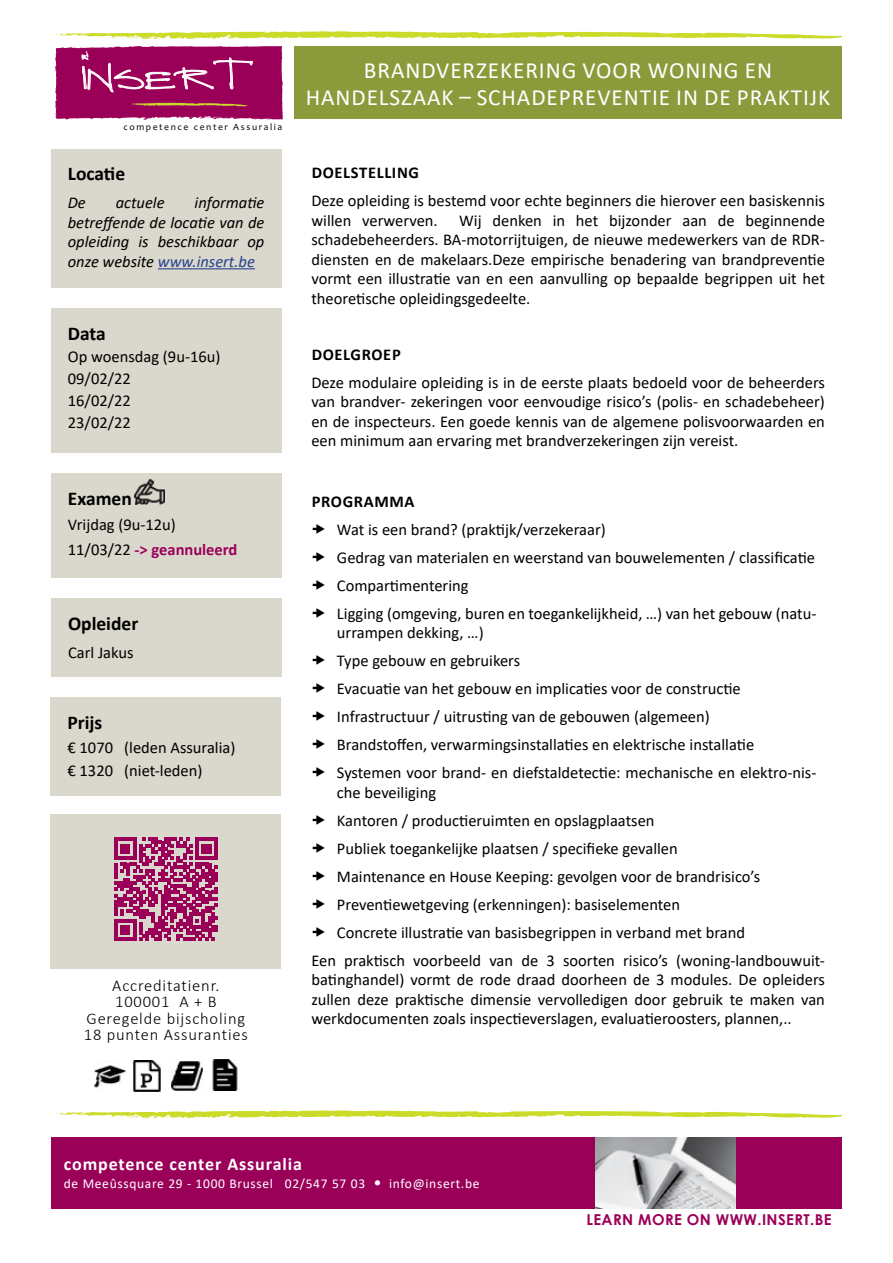
<style>
.page{position:relative;width:893px;height:1263px;background:#fff}
.page>*{position:absolute;margin:0;border:0;box-sizing:border-box;transform-origin:0 0}
.t1{font:43.05px "Herbert";color:#fff}
.t2{font:23.25px/27.9px "Calibri";letter-spacing:.04em;color:#fff;text-align:center}
.t3{font:700 19.5px "Calibri";color:#000}
.t4{font:700 18px "Calibri";letter-spacing:.05em;color:#fff}
.t5{font:16.5px/19.5px "Calibri";color:#000}
.t6{font:italic 16.5px/19.5px "Calibri";color:#000;text-align:justify}
.t7{font:300 16.5px/16.5px "Calibri";letter-spacing:.05em;color:#000;text-align:center}
.t8{font:700 16.5px "Calibri";letter-spacing:.04em;color:#000}
.t9{font:700 15px "Century Gothic";letter-spacing:.025em;color:#9b0059}
.t10{font:13.5px "Calibri";letter-spacing:.05em;color:#fff}
.t11{font:9.6px "Candara";letter-spacing:.17em;color:#000}
.s1{color:#25408f}
.s2{font-weight:700;color:#9b0059}
.s3{font-size:16.5px}
</style>
<div class="page">
<svg style="left:51px;top:31px;width:791px;height:89px"></svg>
<svg style="left:51px;top:1110px;width:791px;height:8px"></svg>
<div style="left:51px;top:1137px;width:791px;height:71px;background:#9b0059"></div>
<img style="left:595px;top:1137px;width:140px;height:72px">
<img style="left:95px;top:1060px;width:31px;height:28px">
<img style="left:132px;top:1060px;width:29px;height:31px">
<img style="left:171px;top:1060px;width:31px;height:31px">
<img style="left:212px;top:1060px;width:26px;height:31px">
<div style="left:51px;top:814px;width:230px;height:155px;background:#dad8cc"></div>
<div style="left:51px;top:149px;width:230px;height:138px;background:#dad8cc"></div>
<hr style="left:158px;top:268px;width:97px;height:1px;background:#25408f">
<div style="left:51px;top:308px;width:231px;height:144px;background:#dad8cc"></div>
<div style="left:51px;top:473px;width:231px;height:104px;background:#dad8cc"></div>
<div style="left:51px;top:598px;width:231px;height:79px;background:#dad8cc"></div>
<div style="left:50px;top:698px;width:231px;height:98px;background:#dad8cc"></div>
<div style="left:294px;top:46px;width:548px;height:73px;background:#8b9b3c"></div>
<svg style="left:114px;top:838px;width:103px;height:103px"></svg>
<img style="left:135px;top:480px;width:30px;height:24px">
<h1 class="t1" style="left:83px;top:49px;width:173px">I NSERT</h1>
<p class="t11" style="left:123px;top:121px;width:160px">competence center Assuralia</p>
<p class="t3" style="left:68px;top:160px;width:59px">Locatie</p>
<p class="t6" style="left:68px;top:193px;width:20px">De</p>
<p class="t6" style="left:116px;top:193px;width:50px">actuele</p>
<p class="t6" style="left:68px;top:193px;width:198px;text-indent:127px">informatie betreffende de locatie van de opleiding is beschikbaar op onze website <span class="s1">www.insert.be</span></p>
<p class="t3" style="left:68px;top:320px;width:39px">Data</p>
<p class="t5" style="left:68px;top:345px;width:154px;line-height:22px">Op woensdag (9u-16u)<br>09/02/22<br>16/02/22<br>23/02/22</p>
<p class="t3" style="left:68px;top:485px;width:65px">Examen</p>
<p class="t5" style="left:68px;top:511px;width:171px;line-height:25px">Vrijdag (9u-12u)<br>11/03/22 <span class="s2">-&gt; geannuleerd</span></p>
<p class="t3" style="left:68px;top:610px;width:72px">Opleider</p>
<p class="t5" style="left:68px;top:642px;width:67px">Carl Jakus</p>
<p class="t3" style="left:68px;top:709px;width:36px">Prijs</p>
<p class="t5" style="left:68px;top:735px;width:169px;line-height:23.5px">€ 1070 (leden Assuralia) € 1320 (niet-leden)</p>
<p class="t7" style="left:84px;top:977px;width:166px">Accreditatienr.<br>100001 A + B<br>Geregelde bijscholing<br>18 punten Assuranties</p>
<h2 class="t2" style="left:306px;top:55px;width:526px">BRANDVERZEKERING VOOR WONING EN<br>HANDELSZAAK – SCHADEPREVENTIE IN DE PRAKTIJK</h2>
<p class="t8" style="left:312px;top:161px;width:109px">DOELSTELLING</p>
<p class="t5" style="left:311px;top:191px;width:515px">Deze opleiding is bestemd voor echte beginners die hierover een basiskennis willen verwerven.</p>
<p class="t5" style="left:311px;top:210px;width:515px;text-align:justify;text-indent:148px">Wij denken in het bijzonder aan de beginnende schadebeheerders. BA-motorrijtuigen, de nieuwe medewerkers van de RDR&shy;diensten en de makelaars.Deze empirische benadering van brandpreventie vormt een illustratie van en een aanvulling op bepaalde begrippen uit het theoretische opleidingsgedeelte.</p>
<p class="t8" style="left:312px;top:343px;width:91px">DOELGROEP</p>
<p class="t5" style="left:311px;top:372px;width:515px;text-align:justify">Deze modulaire opleiding is in de eerste plaats bedoeld voor de beheerders van brandver- zekeringen voor eenvoudige risico’s (polis- en schadebeheer) en de inspecteurs. Een goede kennis van de algemene polisvoorwaarden en een minimum aan ervaring met brandverzekeringen zijn vereist.</p>
<p class="t8" style="left:312px;top:490px;width:104px">PROGRAMMA</p>
<p class="t5" style="left:337px;top:515px;width:481px;line-height:28px">Wat is een brand? (praktijk/verzekeraar)<br>Gedrag van materialen en weerstand van bouwelementen / classificatie Compartimentering<br>Ligging (omgeving, buren en toegankelijkheid, …) van het gebouw (natu-</p>
<p class="t5" style="left:337px;top:618px;width:481px;line-height:28px">urrampen dekking, …)<br>Type gebouw en gebruikers<br>Evacuatie van het gebouw en implicaties voor de constructie Infrastructuur / uitrusting van de gebouwen (algemeen)<br>Brandstoffen, verwarmingsinstallaties en elektrische installatie Systemen voor brand- en diefstaldetectie: mechanische en elektro-nis-</p>
<p class="t5" style="left:337px;top:782px;width:101px">che beveiliging</p>
<p class="t5" style="left:337px;top:810px;width:319px">Kantoren / productieruimten en opslagplaatsen</p>
<p class="t5" style="left:337px;top:838px;width:342px">Publiek toegankelijke plaatsen / specifieke gevallen</p>
<p class="t5" style="left:337px;top:866px;width:425px">Maintenance en House Keeping: gevolgen voor de brandrisico’s</p>
<p class="t5" style="left:337px;top:894px;width:345px">Preventiewetgeving (erkenningen): basiselementen</p>
<p class="t5" style="left:337px;top:922px;width:410px">Concrete illustratie van basisbegrippen in verband met brand</p>
<p class="t5" style="left:311px;top:950px;width:515px">Een praktisch voorbeeld van de 3 soorten risico’s (woning-landbouwuit-</p>
<p class="t5" style="left:311px;top:970px;width:515px;text-align:justify">batinghandel) vormt de rode draad doorheen de 3 modules. De opleiders zullen deze praktische dimensie vervolledigen door gebruik te maken van werkdocumenten zoals inspectieverslagen, evaluatieroosters, plannen,..</p>
<p class="t4" style="left:64px;top:1151px;width:240px">competence center Assuralia</p>
<p class="t10" style="left:64px;top:1174px;width:417px">de Meeûssquare 29 - 1000 Brussel 02/547 57 03 <span class="s3">•</span> info@insert.be</p>
<p class="t9" style="left:586px;top:1208px;width:247px">LEARN MORE ON WWW.INSERT.BE</p>
</div>
